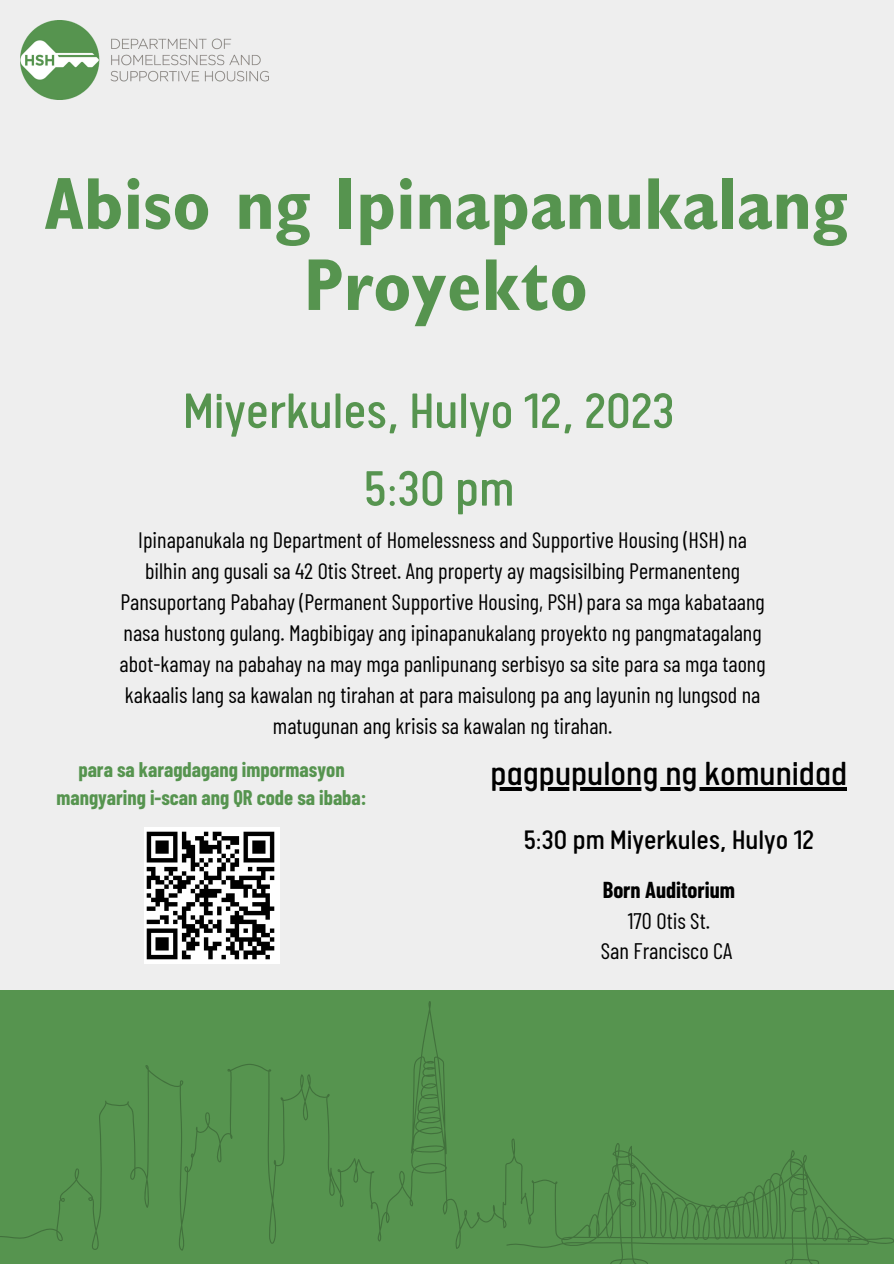
<style>
.page{position:relative;width:894px;height:1264px;background:#fff}
.page>*{position:absolute;margin:0;border:0;box-sizing:border-box;transform-origin:0 0}
.t1{font:700 condensed 73.8px/81px "Gill Sans";color:#56944f;text-align:center}
.t2{font:55.8px "Calps";color:#56944f}
.t3{font:37.5px "Calps";color:#000}
.t4{font:30px "Calps";color:#000}
.t5{font:22.5px "Barlow Condensed";color:#000}
.t6{font:700 22.5px "Barlow Condensed";color:#000}
.t7{font:22.35px "Barlow Condensed";color:#000}
.t8{font:700 20.7px/28.7px "Barlow Condensed";color:#56944f;text-align:center}
</style>
<div class="page">
<div style="left:0;top:0;width:893px;height:989px;background:#eee"></div>
<div style="left:0;top:989px;width:893px;height:274px;background:#56944f"></div>
<svg style="left:0;top:1001px;width:893px;height:250px"></svg>
<svg style="left:506px;top:1150px;width:363px;height:113px"></svg>
<img style="left:21px;top:20px;width:248px;height:79px">
<img style="left:144px;top:827px;width:135px;height:136px">
<hr style="left:490px;top:787px;width:357px;height:3px;background:#000">
<p class="t1" style="left:44px;top:175px;width:804px">Abiso ng Ipinapanukalang<br>Proyekto</p>
<p class="t2" style="left:183px;top:387px;width:493px">Miyerkules, Hulyo 12, 2023</p>
<p class="t2" style="left:364px;top:465px;width:152px">5:30 pm</p>
<p class="t7" style="left:138px;top:525px;width:610px">Ipinapanukala ng Department of Homelessness and Supportive Housing (HSH) na</p>
<p class="t7" style="left:145px;top:556px;width:596px">bilhin ang gusali sa 42 Otis Street. Ang property ay magsisilbing Permanenteng</p>
<p class="t7" style="left:120px;top:587px;width:645px">Pansuportang Pabahay (Permanent Supportive Housing, PSH) para sa mga kabataang</p>
<p class="t7" style="left:123px;top:618px;width:639px">nasa hustong gulang. Magbibigay ang ipinapanukalang proyekto ng pangmatagalang</p>
<p class="t7" style="left:120px;top:649px;width:647px">abot-kamay na pabahay na may mga panlipunang serbisyo sa site para sa mga taong</p>
<p class="t7" style="left:125px;top:680px;width:637px">kakaalis lang sa kawalan ng tirahan at para maisulong pa ang layunin ng lungsod na</p>
<p class="t7" style="left:273px;top:711px;width:341px">matugunan ang krisis sa kawalan ng tirahan.</p>
<p class="t8" style="left:57px;top:754px;width:311px">para sa karagdagang impormasyon mangyaring i-scan ang QR code sa ibaba:</p>
<p class="t3" style="left:490px;top:757px;width:358px">pagpupulong ng komunidad</p>
<p class="t4" style="left:523px;top:827px;width:292px">5:30 pm Miyerkules, Hulyo 12</p>
<p class="t6" style="left:602px;top:875px;width:134px">Born Auditorium</p>
<p class="t5" style="left:627px;top:906px;width:83px">170 Otis St.</p>
<p class="t5" style="left:600px;top:936px;width:133px">San Francisco CA</p>
</div>
